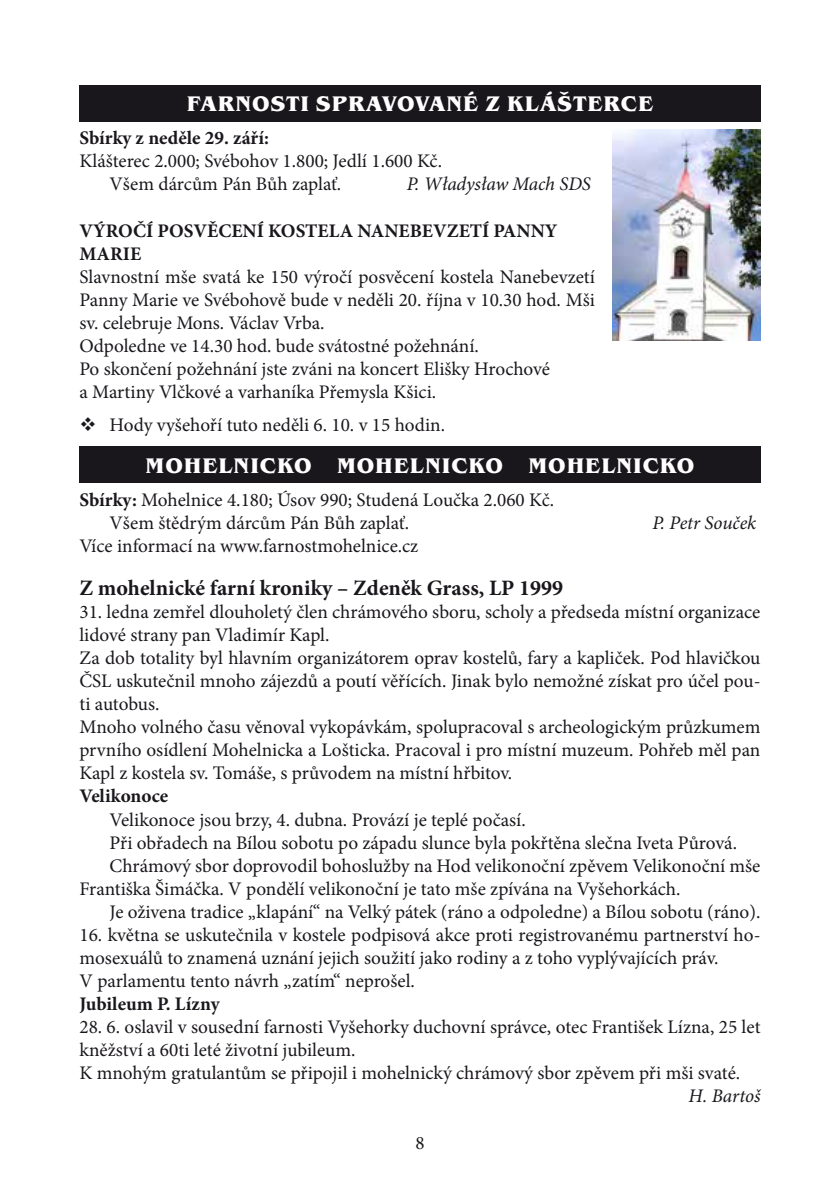
<style>
.page{position:relative;width:840px;height:1191px;background:#fff}
.page>*{position:absolute;margin:0;border:0;box-sizing:border-box;transform-origin:0 0}
.t1{font:700 22px "Minion Pro";color:#1a171c}
.t2{font:700 21.8px "Benguiat Itc TOT";letter-spacing:.045em;color:#fff}
.t3{font:19.2px/23px "Minion Pro";color:#1a171c}
.t4{font:700 19.2px/23px "Minion Pro";color:#1a171c}
.t5{font:italic 19.2px "Minion Pro";letter-spacing:-.005em;color:#1a171c}
.t6{font:19px "Minion Pro";color:#1a171c}
.s1{font-weight:700}
</style>
<div class="page">
<div style="left:79px;top:85px;width:681px;height:36px;background:#1a171c"></div>
<div style="left:79px;top:446px;width:681px;height:36px;background:#1a171c"></div>
<img style="left:612px;top:129px;width:148px;height:211px">
<p class="t2" style="left:187px;top:91px;width:467px">FARNOSTI SPRAVOVANÉ Z KLÁŠTERCE</p>
<p class="t4" style="left:79px;top:126px;width:191px">Sbírky z neděle 29. září:</p>
<p class="t3" style="left:109px;top:150px;width:334px;text-indent:-30px">Klášterec 2.000; Svébohov 1.800; Jedlí 1.600 Kč.<br>Všem dárcům Pán Bůh zaplať.</p>
<p class="t5" style="left:406px;top:171px;width:185px">P. Władysław Mach SDS</p>
<p class="t4" style="left:79px;top:219px;width:479px">VÝROČÍ POSVĚCENÍ KOSTELA NANEBEVZETÍ PANNY<br>MARIE</p>
<p class="t3" style="left:79px;top:265px;width:517px">Slavnostní mše svatá ke 150 výročí posvěcení kostela Nanebevzetí Panny Marie ve Svébohově bude v neděli 20. října v 10.30 hod. Mši sv. celebruje Mons. Václav Vrba.<br>Odpoledne ve 14.30 hod. bude svátostné požehnání.<br>Po skončení požehnání jste zváni na koncert Elišky Hrochové<br>a Martiny Vlčkové a varhaníka Přemysla Kšici.</p>
<p class="t3" style="left:79px;top:413px;width:367px">❖ Hody vyšehoří tuto neděli 6. 10. v 15 hodin.</p>
<p class="t2" style="left:145px;top:453px;width:550px">MOHELNICKO MOHELNICKO MOHELNICKO</p>
<p class="t3" style="left:109px;top:488px;width:446px;text-indent:-30px"><span class="s1">Sbírky:</span> Mohelnice 4.180; Úsov 990; Studená Loučka 2.060 Kč.<br>Všem štědrým dárcům Pán Bůh zaplať.</p>
<p class="t5" style="left:652px;top:509px;width:105px">P. Petr Souček</p>
<p class="t3" style="left:79px;top:534px;width:340px">Více informací na www.farnostmohelnice.cz</p>
<p class="t1" style="left:79px;top:572px;width:485px">Z mohelnické farní kroniky – Zdeněk Grass, LP 1999</p>
<p class="t3" style="left:79px;top:600px;width:682px">31. ledna zemřel dlouholetý člen chrámového sboru, scholy a předseda místní organizace lidové strany pan Vladimír Kapl.<br>Za dob totality byl hlavním organizátorem oprav kostelů, fary a kapliček. Pod hlavičkou ČSL uskutečnil mnoho zájezdů a poutí věřících. Jinak bylo nemožné získat pro účel pou&shy;ti autobus.<br>Mnoho volného času věnoval vykopávkám, spolupracoval s archeologickým průzkumem prvního osídlení Mohelnicka a Lošticka. Pracoval i pro místní muzeum. Pohřeb měl pan Kapl z kostela sv. Tomáše, s průvodem na místní hřbitov.</p>
<p class="t4" style="left:79px;top:784px;width:90px">Velikonoce</p>
<p class="t3" style="left:109px;top:808px;width:417px">Velikonoce jsou brzy, 4. dubna. Provází je teplé počasí.</p>
<p class="t3" style="left:109px;top:831px;width:628px">Při obřadech na Bílou sobotu po západu slunce byla pokřtěna slečna Iveta Půrová.</p>
<p class="t3" style="left:109px;top:854px;width:652px">Chrámový sbor doprovodil bohoslužby na Hod velikonoční zpěvem Velikonoční mše</p>
<p class="t3" style="left:79px;top:877px;width:602px">Františka Šimáčka. V pondělí velikonoční je tato mše zpívána na Vyšehorkách.</p>
<p class="t3" style="left:109px;top:900px;width:652px">Je oživena tradice „klapání“ na Velký pátek (ráno a odpoledne) a Bílou sobotu (ráno).</p>
<p class="t3" style="left:79px;top:923px;width:682px">16. května se uskutečnila v kostele podpisová akce proti registrovanému partnerství ho&shy;mosexuálů to znamená uznání jejich soužití jako rodiny a z toho vyplývajících práv.<br>V parlamentu tento návrh „zatím“ neprošel.</p>
<p class="t4" style="left:79px;top:992px;width:142px">Jubileum P. Lízny</p>
<p class="t3" style="left:79px;top:1015px;width:682px">28. 6. oslavil v sousední farnosti Vyšehorky duchovní správce, otec František Lízna, 25 let kněžství a 60ti leté životní jubileum.<br>K mnohým gratulantům se připojil i mohelnický chrámový sbor zpěvem při mši svaté.</p>
<p class="t5" style="left:688px;top:1082px;width:73px">H. Bartoš</p>
<p class="t6" style="left:415px;top:1130px;width:11px">8</p>
</div>
